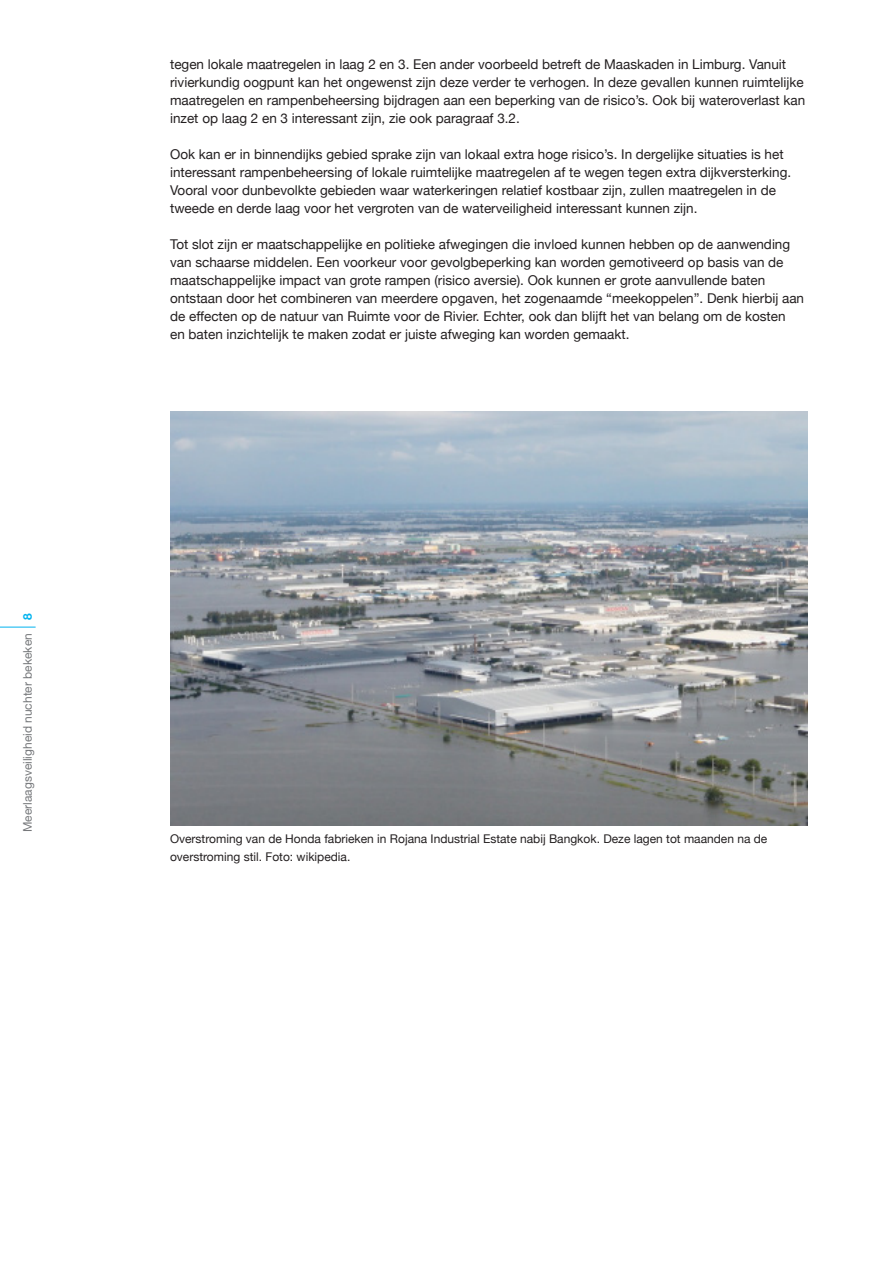
<style>
.page{position:relative;width:893px;height:1263px;background:#fff}
.page>*{position:absolute;margin:0;border:0;box-sizing:border-box;transform-origin:0 0}
.platte_tekst{font:13.5px/18px "Helvetica Neue";color:#231f20}
.platte_tekst-2{font:12px/18px "Helvetica Neue";color:#231f20}
.t1{font:12px "Helvetica Neue";color:#76787b}
.s1{font-weight:700;color:#00b3ef}
</style>
<div class="page">
<hr style="left:0;top:627px;width:36px;height:1px;background:#00b3ef">
<img style="left:170px;top:411px;width:638px;height:414px">
<p class="t1" style="left:20px;top:832px;width:220px;rotate:-90deg">Meerlaagsveiligheid nuchter bekeken <span class="s1">8</span></p>
<p class="platte_tekst" style="left:170px;top:56px;width:637px">tegen lokale maatregelen in laag 2 en 3. Een ander voorbeeld betreft de Maaskaden in Limburg. Vanuit rivierkundig oogpunt kan het ongewenst zijn deze verder te verhogen. In deze gevallen kunnen ruimtelijke maatregelen en rampenbeheersing bijdragen aan een beperking van de risico’s. Ook bij wateroverlast kan inzet op laag 2 en 3 interessant zijn, zie ook paragraaf 3.2.</p>
<p class="platte_tekst" style="left:170px;top:146px;width:623px">Ook kan er in binnendijks gebied sprake zijn van lokaal extra hoge risico’s. In dergelijke situaties is het interessant rampenbeheersing of lokale ruimtelijke maatregelen af te wegen tegen extra dijkversterking.<br>Vooral voor dunbevolkte gebieden waar waterkeringen relatief kostbaar zijn, zullen maatregelen in de tweede en derde laag voor het vergroten van de waterveiligheid interessant kunnen zijn.</p>
<p class="platte_tekst" style="left:170px;top:236px;width:635px">Tot slot zijn er maatschappelijke en politieke afwegingen die invloed kunnen hebben op de aanwending van schaarse middelen. Een voorkeur voor gevolgbeperking kan worden gemotiveerd op basis van de maatschappelijke impact van grote rampen (risico aversie). Ook kunnen er grote aanvullende baten ontstaan door het combineren van meerdere opgaven, het zogenaamde “meekoppelen”. Denk hierbij aan de effecten op de natuur van Ruimte voor de Rivier. Echter, ook dan blijft het van belang om de kosten<br>en baten inzichtelijk te maken zodat er juiste afweging kan worden gemaakt.</p>
<p class="platte_tekst-2" style="left:170px;top:830px;width:599px">Overstroming van de Honda fabrieken in Rojana Industrial Estate nabij Bangkok. Deze lagen tot maanden na de overstroming stil. Foto: wikipedia.</p>
</div>
